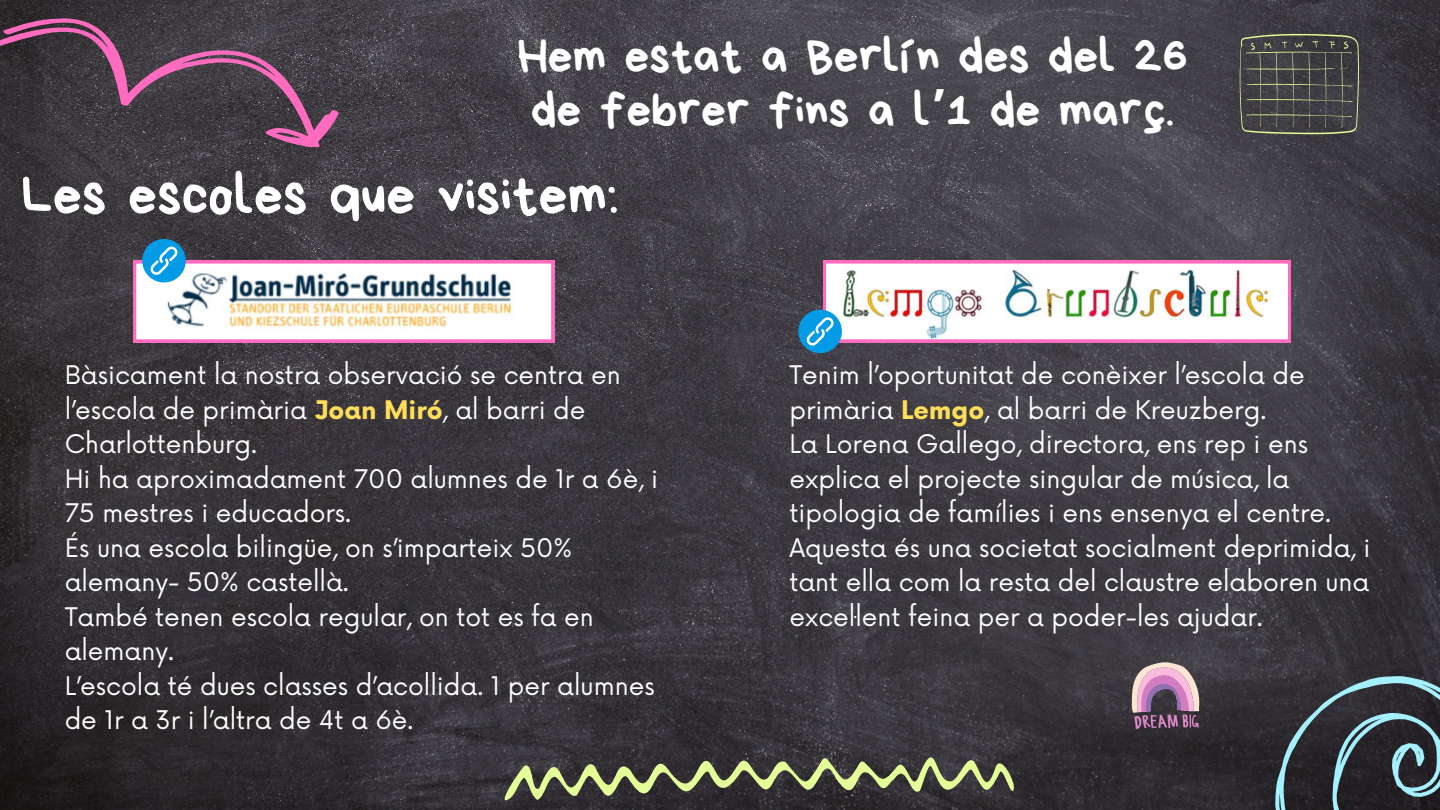
<style>
.page{position:relative;width:1440px;height:810px;background:#fff}
.page>*{position:absolute;margin:0;border:0;box-sizing:border-box;transform-origin:0 0}
.t1{font:57.7px "Bryndan Write";color:#fff}
.t2{font:49.2px/54px "Bryndan Write";color:#fff}
.t3{font:25px/34.5px "Now";color:#fff}
.s1{font-family:"Noto Sans Gurmukhi";font-weight:700}
.s2{font-weight:700;color:#ffde59}
</style>
<div class="page">
<img style="left:0;top:0;width:1440px;height:810px">
<svg style="left:0;top:7px;width:341px;height:154px;background:#4f3f4b"></svg>
<svg style="left:1275px;top:676px;width:165px;height:134px;background:#3b434a"></svg>
<svg style="left:495px;top:729px;width:521px;height:81px;background:#494a42"></svg>
<svg style="left:1132px;top:662px;width:67px;height:67px;background:#9d7a91"></svg>
<svg style="left:1240px;top:34px;width:119px;height:100px;background:#4e4e4b"></svg>
<svg style="left:133px;top:230px;width:421px;height:112px"></svg>
<img style="left:789px;top:261px;width:502px;height:101px">
<p class="t2" style="left:517px;top:29px;width:672px">Hem estat a Berlín des del 26 de febrer fins a l<span class="s1">’</span>1 de març.</p>
<p class="t1" style="left:21px;top:166px;width:599px">Les escoles que visitem:</p>
<p class="t3" style="left:65px;top:359px;width:558px">Bàsicament la nostra observació se centra en l’escola de primària <span class="s2">Joan Miró</span>, al barri de<br>Charlottenburg.</p>
<h2 class="t3" style="left:65px;top:463px;width:595px">Hi ha aproximadament 700 alumnes de 1r a 6è, i<br>75 mestres i educadors.</h2>
<p class="t3" style="left:65px;top:532px;width:509px">És una escola bilingüe, on s’imparteix 50% alemany- 50% castellà.</p>
<h1 class="t3" style="left:65px;top:601px;width:531px">També tenen escola regular, on tot es fa en alemany.</h1>
<p class="t3" style="left:65px;top:670px;width:592px">L’escola té dues classes d’acollida. 1 per alumnes de 1r a 3r i l’altra de 4t a 6è.</p>
<p class="t3" style="left:789px;top:359px;width:517px">Tenim l’oportunitat de conèixer l’escola de primària <span class="s2">Lemgo</span>, al barri de Kreuzberg.</p>
<p class="t3" style="left:789px;top:428px;width:543px">La Lorena Gallego, directora, ens rep i ens explica el projecte singular de música, la tipologia de famílies i ens ensenya el centre.</p>
<p class="t3" style="left:789px;top:532px;width:582px;text-align:justify">Aquesta és una societat socialment deprimida, i tant ella com la resta del claustre elaboren una excel·lent feina per a poder-les ajudar.</p>
</div>
